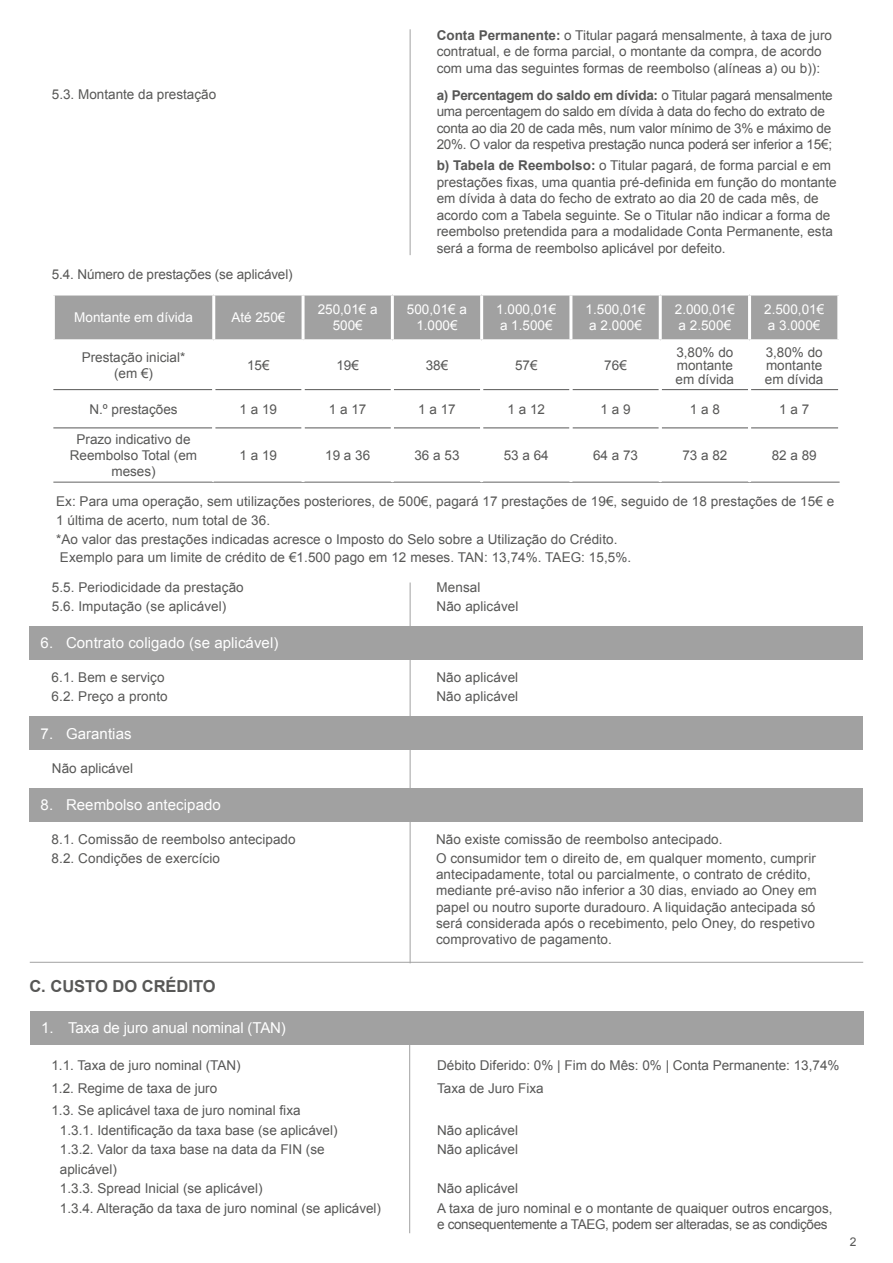
<style>
.page{position:relative;width:893px;height:1263px;background:#fff}
.page>*{position:absolute;margin:0;border:0;box-sizing:border-box;transform-origin:0 0}
.t1{font:700 16.5px "Arial";color:#575756}
.t2{font:15px "Arial";letter-spacing:.005em;color:#fff}
.t3{font:13.5px/18.8px "Arial";color:#575756}
.t4{font:13.5px/16.5px "Arial";letter-spacing:-.02em;color:#575756}
.t5{font:13.5px/16.2px "Arial";color:#fff}
.t6{font:13.5px "Arial";letter-spacing:-.025em;color:#575756}
.t7{font:12px "Arial";color:#575756}
.s1{font-weight:700}
</style>
<div class="page">
<hr style="left:410px;top:29px;width:1px;height:226px;background:#a1a1a1">
<hr style="left:410px;top:582px;width:1px;height:381px;background:#a1a1a1">
<div style="left:30px;top:626px;width:833px;height:34px;background:#a1a1a1"></div>
<div style="left:30px;top:788px;width:833px;height:34px;background:#a1a1a1"></div>
<div style="left:30px;top:717px;width:833px;height:33px;background:#a1a1a1"></div>
<hr style="left:30px;top:962px;width:833px;height:1px;background:#a1a1a1">
<div style="left:30px;top:1011px;width:834px;height:33px;background:#a1a1a1"></div>
<hr style="left:409px;top:1042px;width:1px;height:191px;background:#a1a1a1">
<div style="left:55px;top:295px;width:782px;height:44px;background:#a1a1a1"></div>
<hr style="left:212px;top:295px;width:3px;height:44px;background:#fff">
<hr style="left:302px;top:295px;width:3px;height:44px;background:#fff">
<hr style="left:391px;top:295px;width:3px;height:44px;background:#fff">
<hr style="left:480px;top:295px;width:3px;height:44px;background:#fff">
<hr style="left:569px;top:295px;width:3px;height:44px;background:#fff">
<hr style="left:659px;top:295px;width:3px;height:44px;background:#fff">
<hr style="left:748px;top:295px;width:3px;height:44px;background:#fff">
<hr style="left:53px;top:389px;width:159px;height:1px;background:#575756">
<hr style="left:53px;top:428px;width:159px;height:1px;background:#575756">
<hr style="left:53px;top:482px;width:161px;height:1px;background:#636362">
<hr style="left:215px;top:389px;width:87px;height:1px;background:#575756">
<hr style="left:215px;top:428px;width:87px;height:1px;background:#575756">
<hr style="left:214px;top:482px;width:89px;height:1px;background:#636362">
<hr style="left:303px;top:482px;width:89px;height:1px;background:#636362">
<hr style="left:392px;top:482px;width:90px;height:1px;background:#636362">
<hr style="left:482px;top:482px;width:89px;height:1px;background:#636362">
<hr style="left:571px;top:482px;width:89px;height:1px;background:#636362">
<hr style="left:660px;top:482px;width:89px;height:1px;background:#636362">
<hr style="left:749px;top:482px;width:91px;height:1px;background:#636362">
<hr style="left:305px;top:389px;width:86px;height:1px;background:#575756">
<hr style="left:394px;top:389px;width:86px;height:1px;background:#575756">
<hr style="left:483px;top:389px;width:86px;height:1px;background:#575756">
<hr style="left:572px;top:389px;width:87px;height:1px;background:#575756">
<hr style="left:662px;top:389px;width:86px;height:1px;background:#575756">
<hr style="left:751px;top:389px;width:87px;height:1px;background:#575756">
<hr style="left:305px;top:428px;width:86px;height:1px;background:#575756">
<hr style="left:394px;top:428px;width:86px;height:1px;background:#575756">
<hr style="left:483px;top:428px;width:86px;height:1px;background:#575756">
<hr style="left:572px;top:428px;width:87px;height:1px;background:#575756">
<hr style="left:662px;top:428px;width:86px;height:1px;background:#575756">
<hr style="left:751px;top:428px;width:87px;height:1px;background:#575756">
<p class="t3" style="left:52px;top:85px;width:166px">5.3. Montante da prestação</p>
<p class="t3" style="left:52px;top:265px;width:242px">5.4. Número de prestações (se aplicável)</p>
<p class="t3" style="left:437px;top:27px;width:397px;line-height:16.5px"><span class="s1">Conta Permanente:</span> o Titular pagará mensalmente, à taxa de juro contratual, e de forma parcial, o montante da compra, de acordo com uma das seguintes formas de reembolso (alíneas a) ou b)):</p>
<p class="t4" style="left:437px;top:87px;width:397px"><span class="s1">a) Percentagem do saldo em dívida:</span> o Titular pagará mensalmente uma percentagem do saldo em dívida à data do fecho do extrato de conta ao dia 20 de cada mês, num valor mínimo de 3% e máximo de 20%. O valor da respetiva prestação nunca poderá ser inferior a 15€;</p>
<p class="t3" style="left:437px;top:157px;width:401px;line-height:16.5px"><span class="s1">b) Tabela de Reembolso:</span> o Titular pagará, de forma parcial e em prestações fixas, uma quantia pré-definida em função do montante em dívida à data do fecho de extrato ao dia 20 de cada mês, de acordo com a Tabela seguinte. Se o Titular não indicar a forma de reembolso pretendida para a modalidade Conta Permanente, esta será a forma de reembolso aplicável por defeito.</p>
<p class="t5" style="left:74px;top:310px;width:120px">Montante em dívida</p>
<p class="t5" style="left:231px;top:310px;width:56px">Até 250€</p>
<p class="t5" style="left:318px;top:301px;width:62px;text-align:center">250,01€ a<br>500€</p>
<p class="t5" style="left:407px;top:301px;width:62px;text-align:center">500,01€ a<br>1.000€</p>
<p class="t5" style="left:496px;top:301px;width:62px">1.000,01€ a 1.500€</p>
<p class="t5" style="left:586px;top:301px;width:62px">1.500,01€ a 2.000€</p>
<p class="t5" style="left:675px;top:301px;width:62px">2.000,01€ a 2.500€</p>
<p class="t5" style="left:764px;top:301px;width:62px">2.500,01€ a 3.000€</p>
<p class="t3" style="left:82px;top:349px;width:105px;line-height:16.2px;text-align:center">Prestação inicial* (em €)</p>
<p class="t3" style="left:247px;top:356px;width:24px">15€</p>
<p class="t3" style="left:336px;top:356px;width:24px">19€</p>
<p class="t3" style="left:426px;top:356px;width:24px">38€</p>
<p class="t3" style="left:515px;top:356px;width:24px">57€</p>
<p class="t3" style="left:604px;top:356px;width:24px">76€</p>
<p class="t3" style="left:676px;top:345px;width:60px;line-height:13.5px;text-align:justify">3,80% do montante em dívida</p>
<p class="t3" style="left:765px;top:345px;width:60px;line-height:13.5px;text-align:justify">3,80% do montante em dívida</p>
<p class="t3" style="left:89px;top:400px;width:90px">N.º prestações</p>
<p class="t3" style="left:240px;top:400px;width:39px">1 a 19</p>
<p class="t3" style="left:329px;top:400px;width:39px">1 a 17</p>
<p class="t3" style="left:418px;top:400px;width:39px">1 a 17</p>
<p class="t3" style="left:507px;top:400px;width:39px">1 a 12</p>
<p class="t3" style="left:601px;top:400px;width:32px">1 a 9</p>
<p class="t3" style="left:690px;top:400px;width:32px">1 a 8</p>
<p class="t3" style="left:779px;top:400px;width:32px">1 a 7</p>
<p class="t3" style="left:70px;top:431px;width:129px;line-height:16.2px;text-align:center">Prazo indicativo de<br>Reembolso Total (em meses)</p>
<p class="t3" style="left:240px;top:446px;width:39px">1 a 19</p>
<p class="t3" style="left:325px;top:446px;width:47px">19 a 36</p>
<p class="t3" style="left:414px;top:446px;width:47px">36 a 53</p>
<p class="t3" style="left:504px;top:446px;width:47px">53 a 64</p>
<p class="t3" style="left:593px;top:446px;width:47px">64 a 73</p>
<p class="t3" style="left:682px;top:446px;width:47px">73 a 82</p>
<p class="t3" style="left:772px;top:446px;width:47px">82 a 89</p>
<p class="t3" style="left:56px;top:492px;width:780px">Ex: Para uma operação, sem utilizações posteriores, de 500€, pagará 17 prestações de 19€, seguido de 18 prestações de 15€ e 1 última de acerto, num total de 36.<br>*Ao valor das prestações indicadas acresce o Imposto do Selo sobre a Utilização do Crédito.<br>Exemplo para um limite de crédito de €1.500 pago em 12 meses. TAN: 13,74%. TAEG: 15,5%.</p>
<p class="t3" style="left:52px;top:578px;width:193px">5.5. Periodicidade da prestação<br>5.6. Imputação (se aplicável)</p>
<p class="t3" style="left:437px;top:578px;width:83px">Mensal<br>Não aplicável</p>
<p class="t2" style="left:41px;top:633px;width:239px">6. Contrato coligado (se aplicável)</p>
<p class="t3" style="left:52px;top:668px;width:118px">6.1. Bem e serviço<br>6.2. Preço a pronto</p>
<p class="t2" style="left:41px;top:724px;width:93px">7. Garantias</p>
<p class="t3" style="left:52px;top:759px;width:83px">Não aplicável</p>
<p class="t2" style="left:41px;top:795px;width:182px">8. Reembolso antecipado</p>
<p class="t3" style="left:52px;top:830px;width:246px">8.1. Comissão de reembolso antecipado<br>8.2. Condições de exercício</p>
<p class="t3" style="left:436px;top:668px;width:83px">Não aplicável<br>Não aplicável</p>
<p class="t3" style="left:436px;top:830px;width:381px">Não existe comissão de reembolso antecipado.<br>O consumidor tem o direito de, em qualquer momento, cumprir</p>
<p class="t3" style="left:436px;top:866px;width:382px;line-height:16.2px">antecipadamente, total ou parcialmente, o contrato de crédito, mediante pré-aviso não inferior a 30 dias, enviado ao Oney em papel ou noutro suporte duradouro. A liquidação antecipada só será considerada após o recebimento, pelo Oney, do respetivo comprovativo de pagamento.</p>
<p class="t1" style="left:29px;top:976px;width:188px">C. CUSTO DO CRÉDITO</p>
<p class="t2" style="left:41px;top:1018px;width:246px">1. Taxa de juro anual nominal (TAN)</p>
<p class="t3" style="left:51px;top:1054px;width:251px;line-height:22.5px">1.1. Taxa de juro nominal (TAN)<br>1.2. Regime de taxa de juro<br>1.3. Se aplicável taxa de juro nominal fixa</p>
<p class="t3" style="left:60px;top:1120px;width:323px;line-height:19.5px">1.3.1. Identificação da taxa base (se aplicável)<br>1.3.2. Valor da taxa base na data da FIN (se aplicável)<br>1.3.3. Spread Inicial (se aplicável)<br>1.3.4. Alteração da taxa de juro nominal (se aplicável)</p>
<p class="t3" style="left:437px;top:1054px;width:404px;line-height:22.5px">Débito Diferido: 0% | Fim do Mês: 0% | Conta Permanente: 13,74%<br>Taxa de Juro Fixa</p>
<p class="t3" style="left:437px;top:1120px;width:83px;line-height:19.5px">Não aplicável<br>Não aplicável</p>
<p class="t3" style="left:437px;top:1179px;width:397px;line-height:19.5px">Não aplicável<br>A taxa de juro nominal e o montante de quaiquer outros encargos,</p>
<p class="t6" style="left:437px;top:1216px;width:392px">e consequentemente a TAEG, podem ser alteradas, se as condições</p>
<p class="t7" style="left:850px;top:1234px;width:8px">2</p>
</div>
